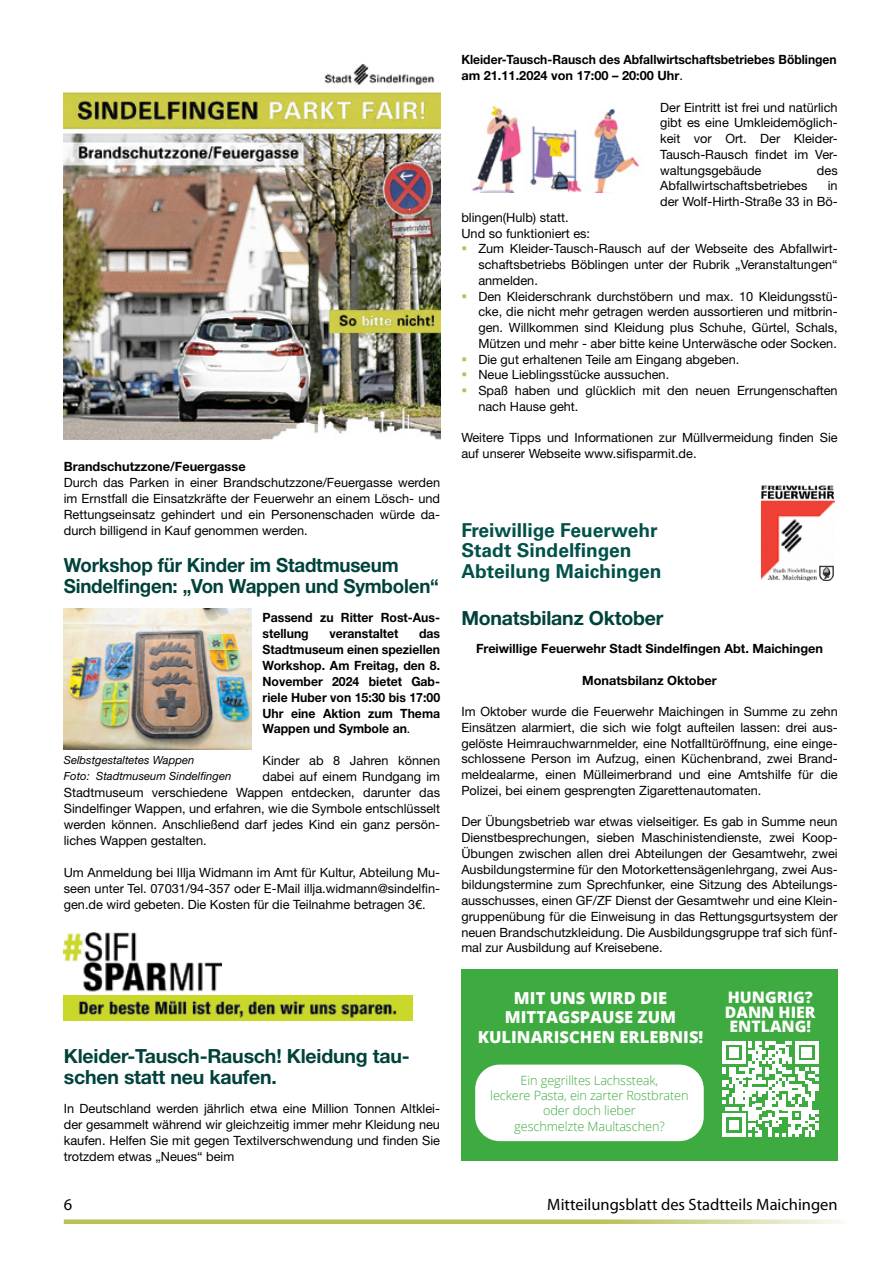
<style>
.page{position:relative;width:893px;height:1263px;background:#fff}
.page>*{position:absolute;margin:0;border:0;box-sizing:border-box;transform-origin:0 0}
.t1{font:700 19.5px/21.1px "Helvetica Neue LT Std";letter-spacing:-.01em;color:#00423b}
.t2{font:700 19.5px/21.1px "Helvetica Neue LT Std";letter-spacing:-.01em;color:#00423b;scale:.96 1}
.t3{font:700 19.2px/20.7px "Univers";color:#005249}
.t4{font:800 16.5px/19.8px "Open Sans";color:#fff;text-align:center}
.t5{font:16.5px "Myriad Pro";color:#000}
.t6{font:800 15.9px/14.4px "Open Sans";color:#fff}
.Grundtext{font:12.75px/15.8px "Helvetica Neue LT Std";color:#000;text-align:justify}
.Bild{font:12.75px/15.9px "Helvetica Neue LT Std";color:#000;text-align:justify}
.Grundtext-2{font:700 12.75px/15.9px "Helvetica Neue LT Std";color:#000;scale:.96 1}
.Grundtext-3{font:700 12.75px "Helvetica Neue LT Std";color:#000}
.t7{font:300 12.75px/15.3px "Open Sans";letter-spacing:-.01em;color:#3dab3f;text-align:center}
.Grundtext-4{font:700 12.75px "Helvetica Neue LT Std";color:#000;scale:.95 1}
.Bildunterschrift{font:italic 11.25px "Helvetica Neue LT Std";color:#000}
.s1{font-weight:400}
</style>
<div class="page">
<svg style="left:64px;top:1219px;width:778px;height:5px;background:#c9ce7d"></svg>
<img style="left:64px;top:64px;width:376px;height:375px">
<img style="left:64px;top:933px;width:157px;height:59px">
<img style="left:64px;top:995px;width:348px;height:26px">
<img style="left:472px;top:105px;width:171px;height:88px">
<img style="left:760px;top:485px;width:73px;height:96px">
<img style="left:761px;top:501px;width:74px;height:77px">
<div style="left:461px;top:969px;width:377px;height:192px;background:#3dab3f"></div>
<div style="left:475px;top:1064px;width:229px;height:77px;background:#fff;border-radius:24px"></div>
<svg style="left:722px;top:1041px;width:96px;height:96px"></svg>
<img style="left:64px;top:608px;width:188px;height:141px">
<p class="Grundtext-4" style="left:461px;top:52px;width:397px">Kleider-Tausch-Rausch des Abfallwirtschaftsbetriebes Böblingen</p>
<p class="Grundtext-3" style="left:461px;top:68px;width:223px">am 21.11.2024 von 17:00 – 20:00 Uhr<span class="s1">.</span></p>
<p class="Grundtext" style="left:660px;top:99px;width:179px">Der Eintritt ist frei und natürlich gibt es eine Umkleidemöglich&shy;keit vor Ort. Der Kleider-Tausch-Rausch findet im Ver&shy;waltungsgebäude</p>
<p class="Grundtext" style="left:817px;top:162px;width:22px">des</p>
<p class="Grundtext-3" style="left:64px;top:458px;width:183px">Brandschutzzone/Feuergasse</p>
<p class="Grundtext" style="left:64px;top:474px;width:378px">Durch das Parken in einer Brandschutzzone/Feuergasse werden im Ernstfall die Einsatzkräfte der Feuerwehr an einem Lösch- und Rettungseinsatz gehindert und ein Personenschaden würde da&shy;durch billigend in Kauf genommen werden.</p>
<p class="t2" style="left:64px;top:554px;width:392px">Workshop für Kinder im Stadtmuseum<br>Sindelfingen: „Von Wappen und Symbolen“</p>
<p class="Grundtext-2" style="left:263px;top:609px;width:186px">Passend zu Ritter Rost-Aus&shy;stellung</p>
<p class="Grundtext-2" style="left:263px;top:625px;width:186px;text-align:justify;text-indent:156px">das Stadtmuseum einen speziellen Workshop. Am Freitag, den 8.<br>November 2024 bietet Gab&shy;riele Huber von 15:30 bis 17:00<br>Uhr eine Aktion zum Thema Wappen und Symbole an<span class="s1">.</span></p>
<p class="Grundtext" style="left:263px;top:753px;width:179px">Kinder ab 8 Jahren können</p>
<p class="Grundtext" style="left:263px;top:769px;width:179px">dabei auf einem Rundgang im</p>
<p class="Grundtext" style="left:64px;top:785px;width:378px">Stadtmuseum verschiedene Wappen entdecken, darunter das</p>
<p class="Grundtext" style="left:64px;top:801px;width:378px">Sindelfinger Wappen, und erfahren, wie die Symbole entschlüsselt</p>
<p class="Grundtext" style="left:64px;top:816px;width:378px">werden können. Anschließend darf jedes Kind ein ganz persön-</p>
<p class="Grundtext" style="left:64px;top:832px;width:144px">liches Wappen gestalten.</p>
<p class="Grundtext" style="left:64px;top:864px;width:378px">Um Anmeldung bei Illja Widmann im Amt für Kultur, Abteilung Mu&shy;seen unter Tel. 07031/94-357 oder E-Mail illja.widmann@sindelfin&shy;gen.de wird gebeten. Die Kosten für die Teilnahme betragen 3€.</p>
<p class="Grundtext-2" style="left:329px;top:625px;width:74px">veranstaltet</p>
<p class="Bildunterschrift" style="left:64px;top:753px;width:132px">Selbstgestaltetes Wappen</p>
<p class="Bildunterschrift" style="left:64px;top:769px;width:169px">Foto: Stadtmuseum Sindelfingen</p>
<p class="t1" style="left:64px;top:1045px;width:347px">Kleider-Tausch-Rausch! Kleidung tau&shy;schen statt neu kaufen.</p>
<p class="Bild" style="left:64px;top:1100px;width:378px">In Deutschland werden jährlich etwa eine Million Tonnen Altklei&shy;der gesammelt während wir gleichzeitig immer mehr Kleidung neu kaufen. Helfen Sie mit gegen Textilverschwendung und finden Sie trotzdem etwas „Neues“ beim</p>
<p class="Grundtext" style="left:660px;top:178px;width:149px">Abfallwirtschaftsbetriebes</p>
<p class="Grundtext" style="left:660px;top:178px;width:179px;text-align:right">in<br>der Wolf-Hirth-Straße 33 in Bö-</p>
<p class="Grundtext" style="left:461px;top:209px;width:109px">blingen(Hulb) statt.</p>
<p class="Grundtext" style="left:461px;top:225px;width:130px">Und so funktioniert es:</p>
<p class="Grundtext" style="left:478px;top:241px;width:361px">Zum Kleider-Tausch-Rausch auf der Webseite des Abfallwirt&shy;schaftsbetriebs Böblingen unter der Rubrik „Veranstaltungen“ anmelden.</p>
<p class="Grundtext" style="left:478px;top:288px;width:361px">Den Kleiderschrank durchstöbern und max. 10 Kleidungsstü&shy;cke, die nicht mehr getragen werden aussortieren und mitbrin&shy;gen. Willkommen sind Kleidung plus Schuhe, Gürtel, Schals, Mützen und mehr - aber bitte keine Unterwäsche oder Socken.</p>
<p class="Grundtext" style="left:478px;top:351px;width:262px">Die gut erhaltenen Teile am Eingang abgeben.</p>
<p class="Grundtext" style="left:478px;top:367px;width:192px">Neue Lieblingsstücke aussuchen.</p>
<p class="Grundtext" style="left:478px;top:383px;width:361px">Spaß haben und glücklich mit den neuen Errungenschaften nach Hause geht.</p>
<p class="Grundtext" style="left:461px;top:430px;width:378px">Weitere Tipps und Informationen zur Müllvermeidung finden Sie auf unserer Webseite www.sifisparmit.de.</p>
<p class="t3" style="left:461px;top:520px;width:202px">Freiwillige Feuerwehr<br>Stadt Sindelfingen<br>Abteilung Maichingen</p>
<p class="t1" style="left:461px;top:607px;width:204px">Monatsbilanz Oktober</p>
<p class="Grundtext-3" style="left:476px;top:641px;width:348px">Freiwillige Feuerwehr Stadt Sindelfingen Abt. Maichingen</p>
<p class="Grundtext-3" style="left:582px;top:672px;width:136px">Monatsbilanz Oktober</p>
<p class="Grundtext" style="left:461px;top:703px;width:378px">Im Oktober wurde die Feuerwehr Maichingen in Summe zu zehn Einsätzen alarmiert, die sich wie folgt aufteilen lassen: drei aus&shy;gelöste Heimrauchwarnmelder, eine Notfalltüröffnung, eine einge&shy;schlossene Person im Aufzug, einen Küchenbrand, zwei Brand&shy;meldealarme, einen Mülleimerbrand und eine Amtshilfe für die Polizei, bei einem gesprengten Zigarettenautomaten.</p>
<p class="Grundtext" style="left:461px;top:814px;width:378px">Der Übungsbetrieb war etwas vielseitiger. Es gab in Summe neun Dienstbesprechungen, sieben Maschinistendienste, zwei Koop-Übungen zwischen allen drei Abteilungen der Gesamtwehr, zwei Ausbildungstermine für den Motorkettensägenlehrgang, zwei Aus&shy;bildungstermine zum Sprechfunker, eine Sitzung des Abteilungs&shy;ausschusses, einen GF/ZF Dienst der Gesamtwehr und eine Klein&shy;gruppenübung für die Einweisung in das Rettungsgurtsystem der neuen Brandschutzkleidung. Die Ausbildungsgruppe traf sich fünf&shy;mal zur Ausbildung auf Kreisebene.</p>
<p class="t4" style="left:478px;top:987px;width:227px">MIT UNS WIRD DIE<br>MITTAGSPAUSE ZUM<br>KULINARISCHEN ERLEBNIS!</p>
<p class="t7" style="left:490px;top:1072px;width:200px">Ein gegrilltes Lachssteak,<br>leckere Pasta, ein zarter Rostbraten oder doch lieber<br>geschmelzte Maultaschen?</p>
<p class="t6" style="left:725px;top:989px;width:92px">HUNGRIG?<br>DANN HIER<br>ENTLANG!</p>
<p class="t5" style="left:64px;top:1194px;width:10px">6</p>
<p class="t5" style="left:547px;top:1194px;width:292px">Mitteilungsblatt des Stadtteils Maichingen</p>
</div>
